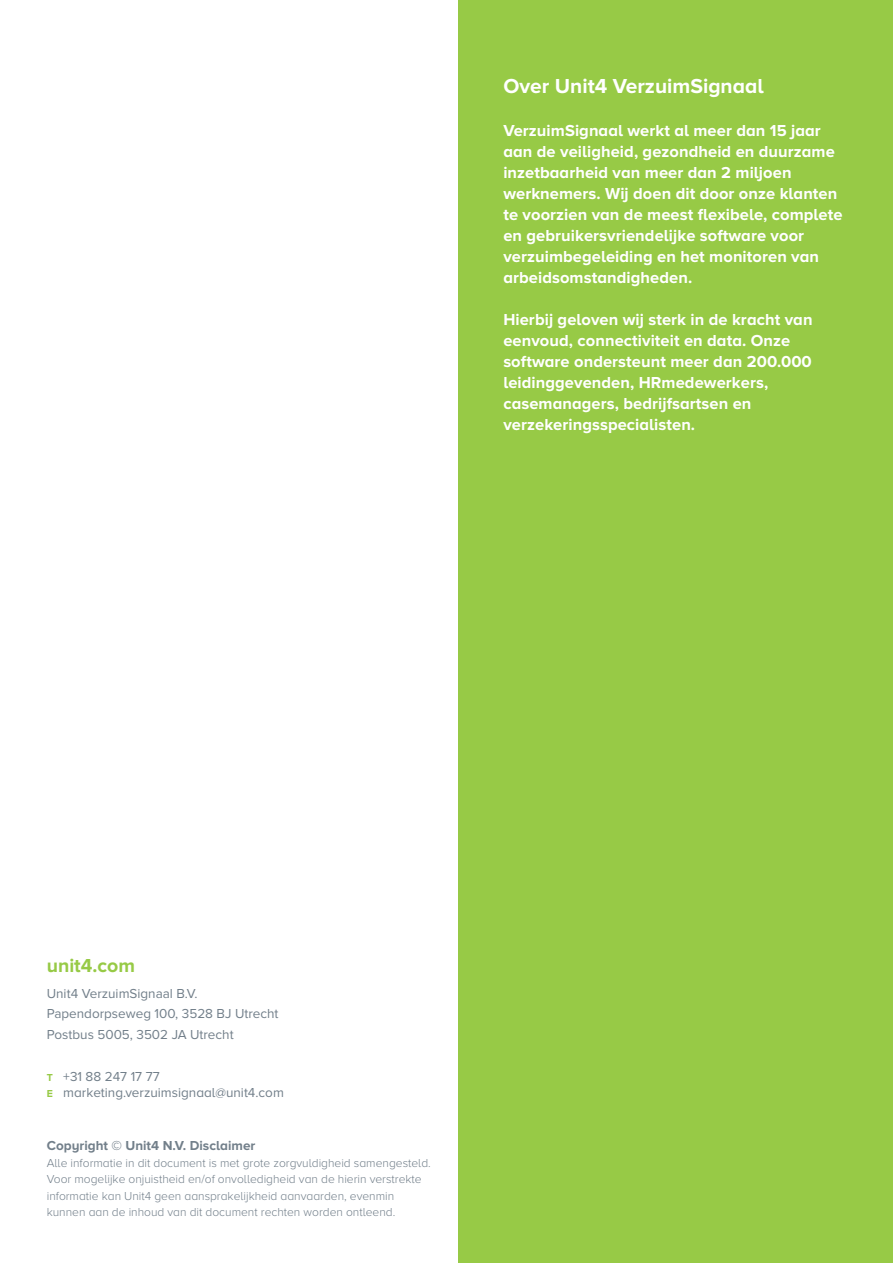
<style>
.page{position:relative;width:893px;height:1263px;background:#fff}
.page>*{position:absolute;margin:0;border:0;box-sizing:border-box;transform-origin:0 0}
.t1{font:700 21px "Proxima Nova A";color:#fff}
.t2{font:700 19.5px "Proxima Nova A";color:#97ca46}
.t3{font:700 16.5px/21px "Proxima Nova A";letter-spacing:.005em;color:#fff}
.t4{font:13.5px/20.7px "Proxima Nova";color:#727f8a}
.t5{font:13.5px/16.5px "Proxima Nova A";color:#727f8a}
.t6{font:700 13.5px "Proxima Nova A";color:#727f8a}
.t7{font:300 12px/16.5px "Proxima Nova A";color:#727f8a}
.s1{font-weight:700;font-size:10.5px;color:#97ca46}
</style>
<div class="page">
<div style="left:458px;top:0;width:435px;height:1263px;background:#97ca46"></div>
<p class="t1" style="left:503px;top:74px;width:262px">Over Unit4 VerzuimSignaal</p>
<p class="t3" style="left:503px;top:120px;width:341px">VerzuimSignaal werkt al meer dan 15 jaar aan de veiligheid, gezondheid en duurzame inzetbaarheid van meer dan 2 miljoen werknemers. Wij doen dit door onze klanten te voorzien van de meest flexibele, complete en gebruikersvriendelijke software voor verzuimbegeleiding en het monitoren van arbeidsomstandigheden.</p>
<p class="t3" style="left:503px;top:309px;width:311px">Hierbij geloven wij sterk in de kracht van eenvoud, connectiviteit en data. Onze software ondersteunt meer dan 200.000 leidinggevenden, HRmedewerkers, casemanagers, bedrijfsartsen en verzekeringsspecialisten.</p>
<p class="t2" style="left:47px;top:954px;width:90px">unit4.com</p>
<p class="t4" style="left:47px;top:983px;width:233px">Unit4 VerzuimSignaal B.V.<br>Papendorpseweg 100, 3528 BJ Utrecht<br>Postbus 5005, 3502 JA Utrecht</p>
<p class="t5" style="left:47px;top:1068px;width:239px"><span class="s1">T</span> +31 88 247 17 77<br><span class="s1">E</span> marketing.verzuimsignaal@unit4.com</p>
<p class="t6" style="left:47px;top:1138px;width:210px">Copyright © Unit4 N.V. Disclaimer</p>
<p class="t7" style="left:47px;top:1154px;width:386px">Alle informatie in dit document is met grote zorgvuldigheid samengesteld.<br>Voor mogelijke onjuistheid en/of onvolledigheid van de hierin verstrekte informatie kan Unit4 geen aansprakelijkheid aanvaarden, evenmin kunnen aan de inhoud van dit document rechten worden ontleend.</p>
</div>
